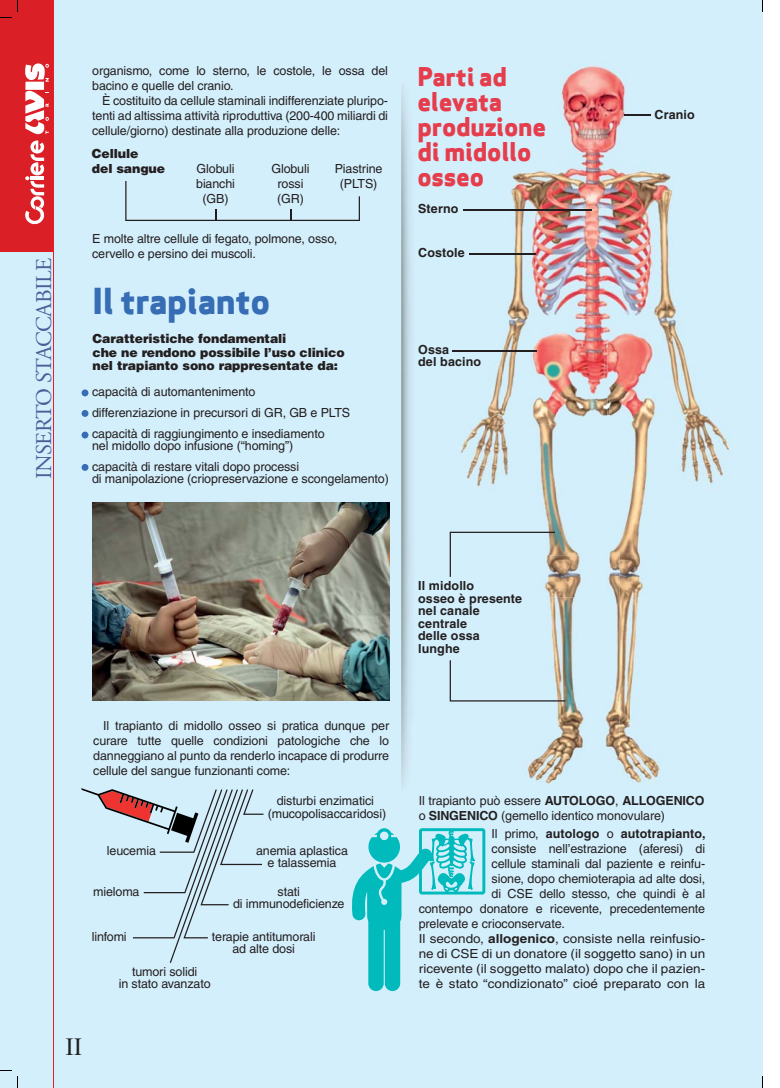
<style>
.page{position:relative;width:780px;height:1088px;background:#fff}
.page>*{position:absolute;margin:0;border:0;box-sizing:border-box;transform-origin:0 0}
.t1{font:800 35px "Apex Sans";letter-spacing:-.01em;color:#376db5}
.t2{font:800 25.25px/25px "Apex Sans";letter-spacing:-.01em;color:#e63d4c}
.t3{font:25px "Times New Roman";color:#231f20}
.t4{font:22.5px "Adobe Garamond";letter-spacing:-.025em;color:#4c5e98}
.t5{font:12.5px/15px "Helvetica";letter-spacing:-.01em;color:#231f20;text-align:center}
.t6{font:12.5px "Helvetica";letter-spacing:-.01em;color:#231f20;scale:1.08 1}
.t7{font:700 12.5px/12.5px "Helvetica";letter-spacing:.01em;color:#231f20}
.t8{font:900 12.5px/13.8px "Helvetica";letter-spacing:-.01em;color:#231f20}
.s1{font-weight:700}
.s2{font-weight:400}
</style>
<div class="page">
<div style="left:0;top:0;width:762px;height:1088px;background:#d4effc"></div>
<div style="left:0;top:0;width:53px;height:252px;background:#db1f26"></div>
<hr style="left:53px;top:0;width:1px;height:1088px;background:#ed1c24">
<svg style="left:401px;top:87px;width:10px;height:698px"></svg>
<svg style="left:25px;top:140px;width:19px;height:84px"></svg>
<svg style="left:25px;top:63px;width:24px;height:71px"></svg>
<img style="left:456px;top:65px;width:274px;height:720px">
<img style="left:456px;top:593px;width:63px;height:12px">
<svg style="left:125px;top:181px;width:235px;height:40px"></svg>
<hr style="left:463px;top:209px;width:128px;height:1px;background:#231f20">
<svg style="left:624px;top:114px;width:26px;height:1px"></svg>
<hr style="left:469px;top:253px;width:67px;height:1px;background:#231f20">
<hr style="left:453px;top:350px;width:83px;height:2px;background:#231f20">
<img style="left:519px;top:555px;width:100px;height:203px">
<img style="left:498px;top:398px;width:111px;height:195px">
<img style="left:498px;top:593px;width:21px;height:4px">
<img style="left:519px;top:555px;width:90px;height:42px">
<svg style="left:519px;top:593px;width:3px;height:12px"></svg>
<img style="left:499px;top:316px;width:108px;height:108px">
<img style="left:502px;top:319px;width:103px;height:103px">
<img style="left:502px;top:350px;width:34px;height:2px">
<svg style="left:449px;top:532px;width:106px;height:45px"></svg>
<svg style="left:449px;top:660px;width:116px;height:41px"></svg>
<div style="left:82px;top:410px;width:6px;height:7px;background:#376db5;border-radius:50%"></div>
<svg style="left:82px;top:432px;width:6px;height:6px"></svg>
<div style="left:82px;top:389px;width:6px;height:7px;background:#376db5;border-radius:50%"></div>
<div style="left:82px;top:464px;width:6px;height:7px;background:#376db5;border-radius:50%"></div>
<img style="left:92px;top:503px;width:297px;height:198px">
<svg style="left:352px;top:828px;width:133px;height:163px"></svg>
<svg style="left:81px;top:788px;width:182px;height:175px"></svg>
<h3 class="t4" style="left:35px;top:479px;width:223px;rotate:-90deg">INSERTO STACCABILE</h3>
<p class="t5" style="left:92px;top:64px;width:297px;text-align:left">organismo, come lo sterno, le costole, le ossa del bacino e quelle del cranio.</p>
<p class="t5" style="left:92px;top:94px;width:297px;text-align:justify;text-indent:10px">È costituito da cellule staminali indifferenziate pluripo&shy;tenti ad altissima attività riproduttiva (200-400 miliardi di cellule/giorno) destinate alla produzione delle:</p>
<p class="t8" style="left:92px;top:147px;width:75px;line-height:15px">Cellule<br>del sangue</p>
<p class="t5" style="left:196px;top:163px;width:40px">Globuli bianchi (GB)</p>
<p class="t5" style="left:271px;top:163px;width:39px">Globuli rossi (GR)</p>
<p class="t5" style="left:335px;top:163px;width:49px">Piastrine (PLTS)</p>
<p class="t5" style="left:92px;top:233px;width:246px;text-align:left">E molte altre cellule di fegato, polmone, osso, cervello e persino dei muscoli.</p>
<h1 class="t1" style="left:92px;top:284px;width:180px">Il trapianto</h1>
<p class="t8" style="left:92px;top:333px;width:254px">Caratteristiche fondamentali<br>che ne rendono possibile l’uso clinico nel trapianto sono rappresentate da:</p>
<p class="t5" style="left:92px;top:385px;width:165px">capacità di automantenimento</p>
<p class="t5" style="left:92px;top:406px;width:260px">differenziazione in precursori di GR, GB e PLTS</p>
<p class="t5" style="left:92px;top:428px;width:234px;line-height:12.5px;text-align:left">capacità di raggiungimento e insediamento nel midollo dopo infusione (“homing”)</p>
<p class="t5" style="left:92px;top:461px;width:298px;line-height:12.5px;text-align:left">capacità di restare vitali dopo processi<br>di manipolazione (criopreservazione e scongelamento)</p>
<h2 class="t2" style="left:417px;top:66px;width:130px">Parti ad elevata produzione di midollo osseo</h2>
<p class="t7" style="left:418px;top:204px;width:42px">Sterno</p>
<p class="t7" style="left:418px;top:247px;width:48px">Costole</p>
<p class="t7" style="left:418px;top:344px;width:64px">Ossa<br>del bacino</p>
<p class="t7" style="left:654px;top:109px;width:42px">Cranio</p>
<p class="t5" style="left:93px;top:719px;width:297px;text-align:justify;text-indent:10px">Il trapianto di midollo osseo si pratica dunque per curare tutte quelle condizioni patologiche che lo danneggiano al punto da renderlo incapace di produrre cellule del sangue funzionanti come:</p>
<p class="t5" style="left:268px;top:796px;width:120px;line-height:12.5px">disturbi enzimatici (mucopolisaccaridosi)</p>
<p class="t5" style="left:256px;top:845px;width:93px;line-height:12.5px">anemia aplastica e talassemia</p>
<p class="t5" style="left:107px;top:844px;width:51px">leucemia</p>
<p class="t5" style="left:93px;top:885px;width:48px">mieloma</p>
<p class="t5" style="left:92px;top:930px;width:36px">linfomi</p>
<p class="t5" style="left:119px;top:966px;width:93px;line-height:12.5px">tumori solidi<br>in stato avanzato</p>
<p class="t5" style="left:233px;top:886px;width:113px;line-height:12.5px">stati<br>di immunodeficienze</p>
<p class="t5" style="left:212px;top:931px;width:105px;line-height:12.5px">terapie antitumorali ad alte dosi</p>
<h3 class="t3" style="left:65px;top:1037px;width:18px">II</h3>
<p class="t7" style="left:418px;top:581px;width:105px">Il midollo<br>osseo è presente nel canale centrale<br>delle ossa lunghe</p>
<p class="t5" style="left:419px;top:794px;width:287px;text-align:left">Il trapianto può essere <span class="s1">AUTOLOGO</span>, <span class="s1">ALLOGENICO </span>o <span class="s1">SINGENICO</span> (gemello identico monovulare)</p>
<p class="t7" style="left:491px;top:828px;width:216px"><span class="s2">Il primo,</span> autologo <span class="s2">o</span> autotrapianto,</p>
<p class="t5" style="left:491px;top:842px;width:215px">consiste nell’estrazione (aferesi) di</p>
<p class="t5" style="left:491px;top:857px;width:215px">cellule staminali dal paziente e reinfu-</p>
<p class="t5" style="left:491px;top:872px;width:215px">sione, dopo chemioterapia ad alte dosi,</p>
<p class="t5" style="left:491px;top:887px;width:215px">di CSE dello stesso, che quindi è al</p>
<p class="t5" style="left:419px;top:902px;width:288px">contempo donatore e ricevente, precedentemente</p>
<p class="t5" style="left:419px;top:917px;width:148px">prelevate e crioconservate.</p>
<p class="t6" style="left:419px;top:934px;width:267px">Il secondo, <span class="s1">allogenico</span>, consiste nella reinfusio-</p>
<p class="t6" style="left:419px;top:949px;width:267px">ne di CSE di un donatore (il soggetto sano) in un</p>
<p class="t6" style="left:419px;top:964px;width:267px">ricevente (il soggetto malato) dopo che il pazien-</p>
<p class="t6" style="left:419px;top:979px;width:267px">te è stato “condizionato” cioé preparato con la</p>
</div>
